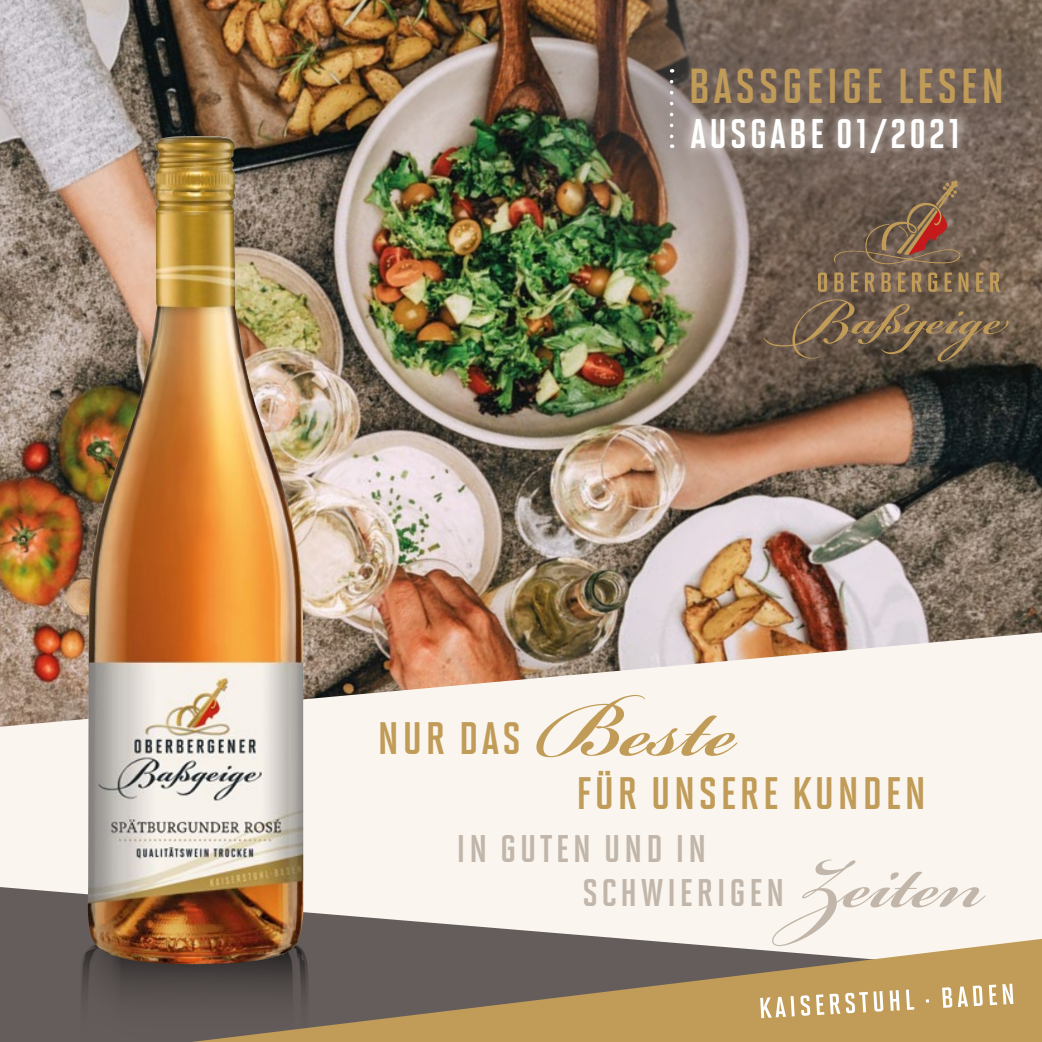
<style>
.page{position:relative;width:1042px;height:1042px;background:#fff}
.page>*{position:absolute;margin:0;border:0;box-sizing:border-box;transform-origin:0 0}
.t1{font:600 124.77px "Bickham Script Pro";color:#c19c58}
.t2{font:600 110.42px "Bickham Script Pro";color:#c1b6a9}
.t3{font:49.18px "Solano Gothic MVB Bd SC";letter-spacing:.07em;color:#c19c58}
.t4{font:45.5px "Solano Gothic MVB Bd SC";letter-spacing:.07em;color:#c19c58}
.t5{font:41.3px "Solano Gothic MVB Bd Cap";letter-spacing:.07em;color:#fff}
.t6{font:38.5px/43.8px "Solano Gothic MVB Bd Cap";letter-spacing:.09em;color:#c1b6a9}
</style>
<div class="page">
<img style="left:0;top:0;width:1042px;height:632px">
<svg style="left:0;top:632px;width:1042px;height:255px;fill:#faf6ef"></svg>
<svg style="left:0;top:887px;width:1042px;height:155px;fill:#faf6ef"></svg>
<img style="left:79px;top:927px;width:230px;height:115px">
<img style="left:88px;top:136px;width:216px;height:828px">
<div style="left:508px;top:0;width:534px;height:287px;background:#655d5c;opacity:.9"></div>
<div style="left:680px;top:107px;width:288px;height:56px;background:#faf6ef;opacity:.75"></div>
<svg style="left:670px;top:82px;width:3px;height:66px"></svg>
<div style="left:733px;top:144px;width:309px;height:254px;background:#655d5c;opacity:.62"></div>
<svg style="left:763px;top:299px;width:246px;height:62px;background:#725f4a"></svg>
<svg style="left:818px;top:272px;width:9px;height:20px"></svg>
<svg style="left:834px;top:272px;width:9px;height:20px"></svg>
<svg style="left:851px;top:272px;width:7px;height:20px"></svg>
<svg style="left:865px;top:272px;width:10px;height:20px"></svg>
<svg style="left:881px;top:272px;width:10px;height:20px"></svg>
<svg style="left:898px;top:272px;width:7px;height:20px"></svg>
<svg style="left:912px;top:272px;width:10px;height:20px"></svg>
<svg style="left:928px;top:272px;width:9px;height:20px"></svg>
<svg style="left:944px;top:272px;width:8px;height:20px"></svg>
<svg style="left:958px;top:272px;width:10px;height:20px"></svg>
<svg style="left:976px;top:272px;width:7px;height:20px"></svg>
<svg style="left:990px;top:272px;width:10px;height:20px"></svg>
<svg style="left:834px;top:180px;width:131px;height:84px;background:#785e4d"></svg>
<svg style="left:191px;top:939px;width:851px;height:103px;background:#97805e"></svg>
<svg style="left:816px;top:991px;width:67px;height:24px"></svg>
<svg style="left:800px;top:995px;width:10px;height:21px"></svg>
<svg style="left:889px;top:990px;width:10px;height:21px"></svg>
<svg style="left:958px;top:985px;width:25px;height:22px"></svg>
<svg style="left:989px;top:983px;width:24px;height:22px"></svg>
<svg style="left:760px;top:996px;width:34px;height:22px"></svg>
<svg style="left:906px;top:989px;width:8px;height:21px"></svg>
<svg style="left:942px;top:987px;width:10px;height:21px"></svg>
<p class="t3" style="left:688px;top:59px;width:318px">BASSGEIGE LESEN</p>
<p class="t5" style="left:690px;top:110px;width:271px">AUSGABE 01/2021</p>
<p class="t4" style="left:377px;top:712px;width:145px">NUR DAS</p>
<h1 class="t1" style="left:537px;top:639px;width:200px">Beste</h1>
<p class="t4" style="left:576px;top:768px;width:352px">FÜR UNSERE KUNDEN</p>
<p class="t6" style="left:582px;top:827px;width:203px;text-indent:-126px">IN GUTEN UND IN<br>SCHWIERIGEN</p>
<h2 class="t2" style="left:791px;top:804px;width:198px">Zeiten</h2>
</div>
